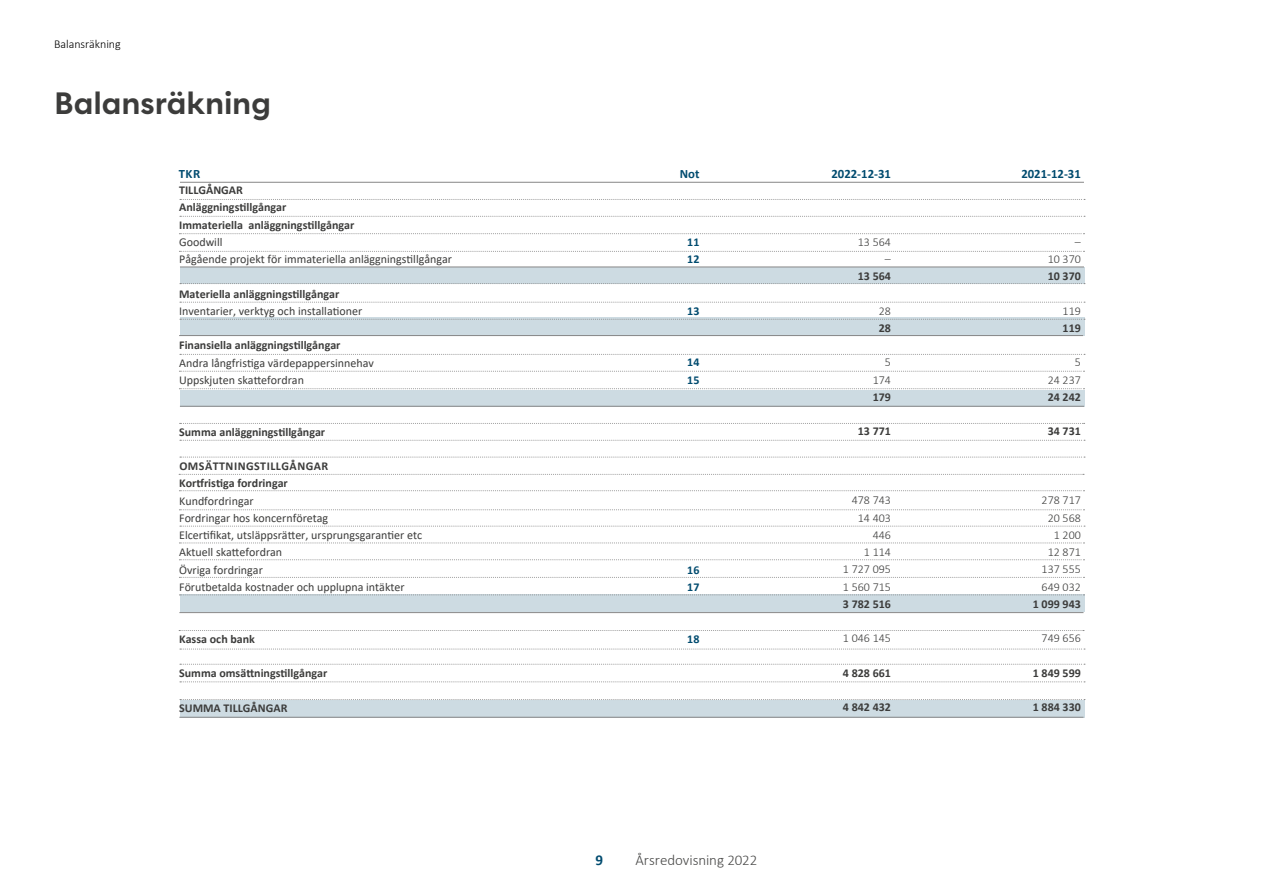
<style>
.page{position:relative;width:1263px;height:893px;background:#fff}
.page>*{position:absolute;margin:0;border:0;box-sizing:border-box;transform-origin:0 0}
.t1{font:700 30px "Corsa Grotesk";letter-spacing:-.005em;color:#3c3c3b}
.t2{font:300 15px "Calibri";letter-spacing:-.005em;color:#4a4a49}
.t3{font:700 15px "Calibri";color:#004b6f}
.t4{font:700 12.75px "Calibri";color:#004b6f}
.t5{font:12px/17.2px "Calibri";color:#3c3c3b}
.t6{font:700 12px/17.2px "Calibri";color:#3c3c3b}
.t7{font:300 12px/17.2px "Calibri";color:#3c3c3b;text-align:right}
.t8{font:700 12px/17.2px "Calibri";letter-spacing:.04em;color:#3c3c3b}
.t9{font:700 12px/17.2px "Calibri";color:#004b6f}
.t10{font:300 12px "Calibri";color:#000}
</style>
<div class="page">
<div style="left:180px;top:267px;width:904px;height:17px;background:#cddbe2"></div>
<div style="left:180px;top:318px;width:904px;height:18px;background:#cddbe2"></div>
<div style="left:180px;top:390px;width:904px;height:17px;background:linear-gradient(to right,#cddbe2,#cddbe2)"></div>
<div style="left:180px;top:594px;width:904px;height:18px;background:#cddbe2"></div>
<div style="left:180px;top:700px;width:904px;height:18px;background:#cddbe2"></div>
<svg style="left:180px;top:199px;width:905px;height:1px"></svg>
<hr style="left:180px;top:182px;width:904px;height:1px;background:#878787">
<svg style="left:180px;top:216px;width:905px;height:1px"></svg>
<svg style="left:179px;top:233px;width:905px;height:1px"></svg>
<svg style="left:179px;top:251px;width:905px;height:1px"></svg>
<hr style="left:180px;top:267px;width:904px;height:1px;background:#878787">
<hr style="left:179px;top:335px;width:904px;height:1px;background:#878787">
<svg style="left:179px;top:559px;width:905px;height:1px"></svg>
<svg style="left:179px;top:577px;width:905px;height:1px"></svg>
<svg style="left:179px;top:595px;width:905px;height:1px"></svg>
<svg style="left:179px;top:543px;width:905px;height:1px"></svg>
<hr style="left:179px;top:612px;width:904px;height:1px;background:#878787">
<hr style="left:179px;top:717px;width:904px;height:1px;background:#878787">
<svg style="left:180px;top:283px;width:905px;height:1px"></svg>
<svg style="left:180px;top:302px;width:905px;height:1px"></svg>
<svg style="left:180px;top:319px;width:905px;height:1px"></svg>
<svg style="left:180px;top:682px;width:905px;height:1px"></svg>
<svg style="left:180px;top:699px;width:905px;height:1px"></svg>
<svg style="left:180px;top:354px;width:905px;height:1px"></svg>
<svg style="left:179px;top:371px;width:905px;height:1px"></svg>
<svg style="left:179px;top:388px;width:905px;height:1px"></svg>
<svg style="left:180px;top:664px;width:905px;height:1px"></svg>
<svg style="left:180px;top:649px;width:905px;height:1px"></svg>
<hr style="left:180px;top:406px;width:904px;height:1px;background:#878787">
<svg style="left:180px;top:423px;width:904px;height:1px"></svg>
<svg style="left:180px;top:440px;width:905px;height:1px"></svg>
<svg style="left:180px;top:457px;width:905px;height:1px"></svg>
<svg style="left:179px;top:490px;width:905px;height:1px"></svg>
<svg style="left:179px;top:509px;width:905px;height:1px"></svg>
<svg style="left:180px;top:526px;width:905px;height:1px"></svg>
<svg style="left:179px;top:474px;width:905px;height:1px"></svg>
<svg style="left:179px;top:630px;width:905px;height:1px"></svg>
<p class="t10" style="left:54px;top:36px;width:68px">Balansräkning</p>
<h1 class="t1" style="left:54px;top:83px;width:219px">Balansräkning</h1>
<p class="t4" style="left:179px;top:164px;width:23px">TKR</p>
<p class="t4" style="left:680px;top:164px;width:21px">Not</p>
<p class="t4" style="left:831px;top:164px;width:61px">2022-12-31</p>
<p class="t4" style="left:1021px;top:164px;width:61px">2021-12-31</p>
<p class="t6" style="left:179px;top:181px;width:177px">TILLGÅNGAR<br>Anläggningstillgångar<br>Immateriella anläggningstillgångar</p>
<p class="t5" style="left:179px;top:233px;width:274px">Goodwill<br>Pågående projekt för immateriella anläggningstillgångar</p>
<p class="t6" style="left:179px;top:285px;width:162px">Materiella anläggningstillgångar</p>
<p class="t5" style="left:179px;top:302px;width:185px">Inventarier, verktyg och installationer</p>
<p class="t6" style="left:179px;top:337px;width:163px">Finansiella anläggningstillgångar</p>
<p class="t5" style="left:179px;top:354px;width:196px">Andra långfristiga värdepappersinnehav<br>Uppskjuten skattefordran</p>
<p class="t7" style="left:858px;top:233px;width:35px">13 564 –</p>
<p class="t6" style="left:858px;top:267px;width:35px">13 564</p>
<p class="t7" style="left:879px;top:302px;width:14px">28</p>
<p class="t6" style="left:879px;top:319px;width:14px">28</p>
<p class="t7" style="left:873px;top:354px;width:20px">5<br>174</p>
<p class="t6" style="left:873px;top:388px;width:20px">179</p>
<p class="t6" style="left:858px;top:423px;width:35px">13 771</p>
<p class="t9" style="left:687px;top:233px;width:14px">11<br>12</p>
<p class="t7" style="left:1048px;top:233px;width:35px">–<br>10 370</p>
<p class="t6" style="left:1048px;top:267px;width:35px">10 370</p>
<p class="t7" style="left:1062px;top:302px;width:20px">119</p>
<p class="t6" style="left:1062px;top:319px;width:20px">119</p>
<p class="t7" style="left:1048px;top:354px;width:35px">5<br>24 237</p>
<p class="t6" style="left:1048px;top:388px;width:35px">24 242</p>
<p class="t6" style="left:1048px;top:423px;width:35px">34 731</p>
<p class="t9" style="left:687px;top:302px;width:14px">13</p>
<p class="t9" style="left:687px;top:354px;width:14px">14<br>15</p>
<p class="t6" style="left:179px;top:423px;width:148px">Summa anläggningstillgångar</p>
<p class="t8" style="left:179px;top:457px;width:151px">OMSÄTTNINGSTILLGÅNGAR<br>Kortfristiga fordringar</p>
<p class="t5" style="left:179px;top:492px;width:244px">Kundfordringar<br>Fordringar hos koncernföretag<br>Elcertifikat, utsläppsrätter, ursprungsgarantier etc<br>Aktuell skattefordran<br>Övriga fordringar<br>Förutbetalda kostnader och upplupna intäkter</p>
<p class="t7" style="left:1042px;top:492px;width:41px">278 717<br>20 568<br>1 200<br>12 871<br>137 555<br>649 032</p>
<p class="t6" style="left:1033px;top:595px;width:50px">1 099 943</p>
<p class="t7" style="left:1042px;top:630px;width:41px">749 656</p>
<p class="t6" style="left:1033px;top:664px;width:50px">1 849 599</p>
<p class="t6" style="left:1033px;top:699px;width:50px">1 884 330</p>
<p class="t7" style="left:843px;top:492px;width:50px">478 743<br>14 403<br>446<br>1 114<br>1 727 095<br>1 560 715</p>
<p class="t6" style="left:843px;top:595px;width:50px">3 782 516</p>
<p class="t7" style="left:843px;top:630px;width:50px">1 046 145</p>
<p class="t6" style="left:843px;top:664px;width:50px">4 828 661</p>
<p class="t6" style="left:843px;top:699px;width:50px">4 842 432</p>
<p class="t9" style="left:687px;top:561px;width:14px">16<br>17</p>
<p class="t6" style="left:179px;top:630px;width:77px">Kassa och bank</p>
<p class="t6" style="left:179px;top:664px;width:150px">Summa omsättningstillgångar</p>
<p class="t6" style="left:179px;top:699px;width:110px">SUMMA TILLGÅNGAR</p>
<p class="t9" style="left:687px;top:630px;width:14px">18</p>
<p class="t3" style="left:595px;top:849px;width:9px">9</p>
<p class="t2" style="left:635px;top:851px;width:123px">Årsredovisning 2022</p>
</div>
